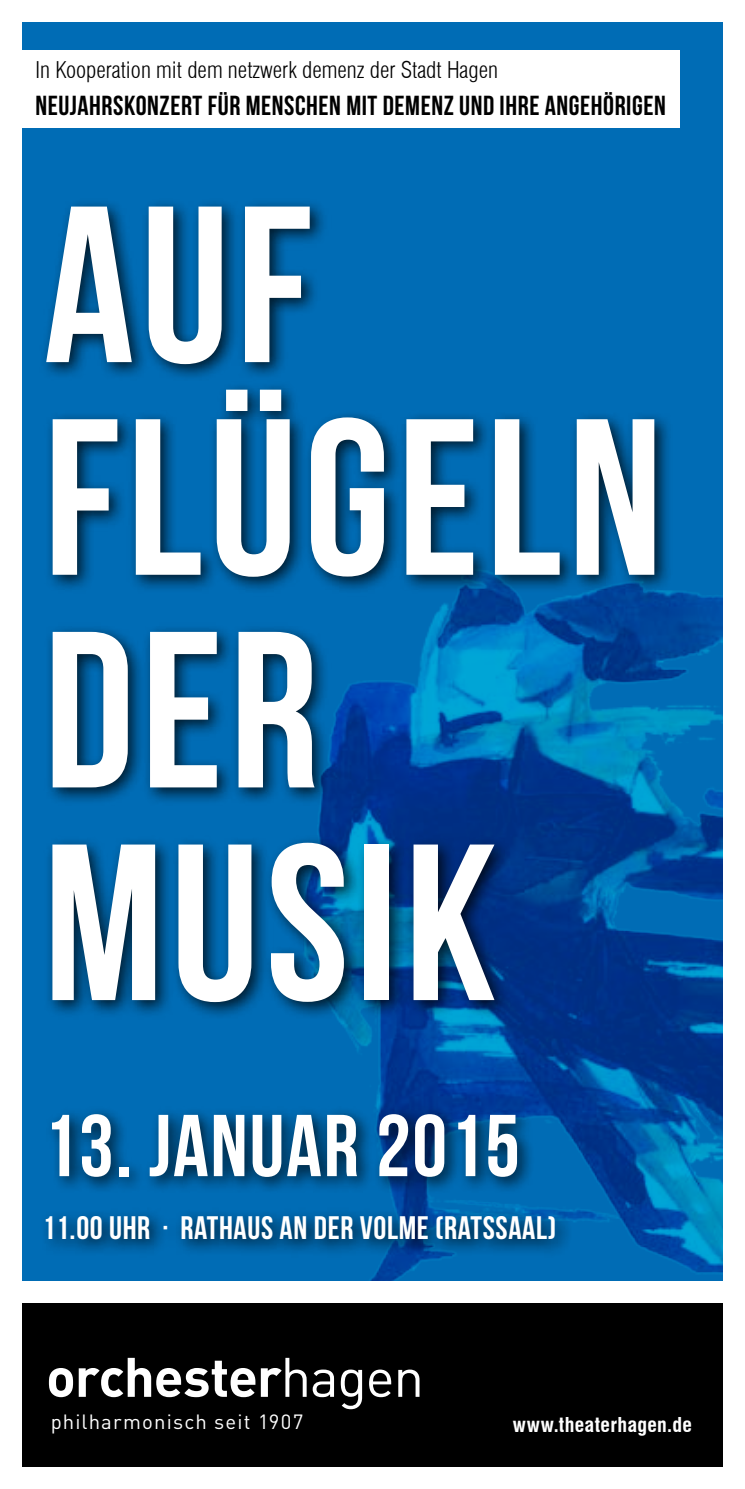
<style>
.page{position:relative;width:745px;height:1489px;background:#fff}
.page>*{position:absolute;margin:0;border:0;box-sizing:border-box;transform-origin:0 0}
.t1{font:222px/212.5px "Bebas Neue";letter-spacing:.03em;color:#fff}
.t2{font:87.5px "Bebas Neue";letter-spacing:.02em;color:#fff}
.t3{font:700 54.75px "DIN Pro";letter-spacing:-.02em;color:#fff}
.t4{font:32.5px "Bebas Neue";letter-spacing:.02em;color:#fff}
.t5{font:27.5px "Bebas Neue";letter-spacing:.02em;color:#000}
.t6{font:300 condensed 22.5px "Swiss 721 BT";color:#000}
.t7{font:20.25px "DIN Pro";letter-spacing:.055em;color:#fff}
.t8{font:700 condensed 20px "Swiss 721 BT";letter-spacing:.015em;color:#fff}
.s1{font-weight:400}
</style>
<div class="page">
<div style="left:0;top:7px;width:737px;height:1283px;background:#006cb5"></div>
<img style="left:338px;top:590px;width:385px;height:690px">
<div style="left:39px;top:198px;width:633px;height:822px;background:#000;opacity:.75"></div>
<div style="left:8px;top:1290px;width:729px;height:189px;background:#000"></div>
<div style="left:39px;top:1105px;width:534px;height:152px;background:#000;opacity:.75"></div>
<div style="left:0;top:50px;width:678px;height:78px;background:#fff"></div>
<div style="left:0;top:0;width:744px;height:21px;background:#fff"></div>
<div style="left:0;top:1467px;width:744px;height:21px;background:#fff"></div>
<div style="left:0;top:0;width:21px;height:1488px;background:#fff"></div>
<div style="left:723px;top:0;width:21px;height:1488px;background:#fff"></div>
<div style="left:0;top:1280px;width:744px;height:22px;background:#fff"></div>
<p class="t6" style="left:35px;top:56px;width:464px">In Kooperation mit dem netzwerk demenz der Stadt Hagen</p>
<p class="t5" style="left:35px;top:90px;width:631px">NEUJAHRSKONZERT FÜR MENSCHEN MIT DEMENZ UND IHRE ANGEHÖRIGEN</p>
<h1 class="t1" style="left:44px;top:176px;width:620px">AUF<br>FLÜGELN<br>DER<br>MUSIK</h1>
<h2 class="t2" style="left:43px;top:1097px;width:478px">13. JANUAR 2015</h2>
<p class="t4" style="left:43px;top:1209px;width:515px">11.00 UHR · RATHAUS AN DER VOLME (RATSSAAL)</p>
<h3 class="t3" style="left:46px;top:1339px;width:379px">orchester<span class="s1">hagen</span></h3>
<p class="t7" style="left:51px;top:1407px;width:254px">philharmonisch seit 1907</p>
<p class="t8" style="left:512px;top:1411px;width:181px">www.theaterhagen.de</p>
</div>
